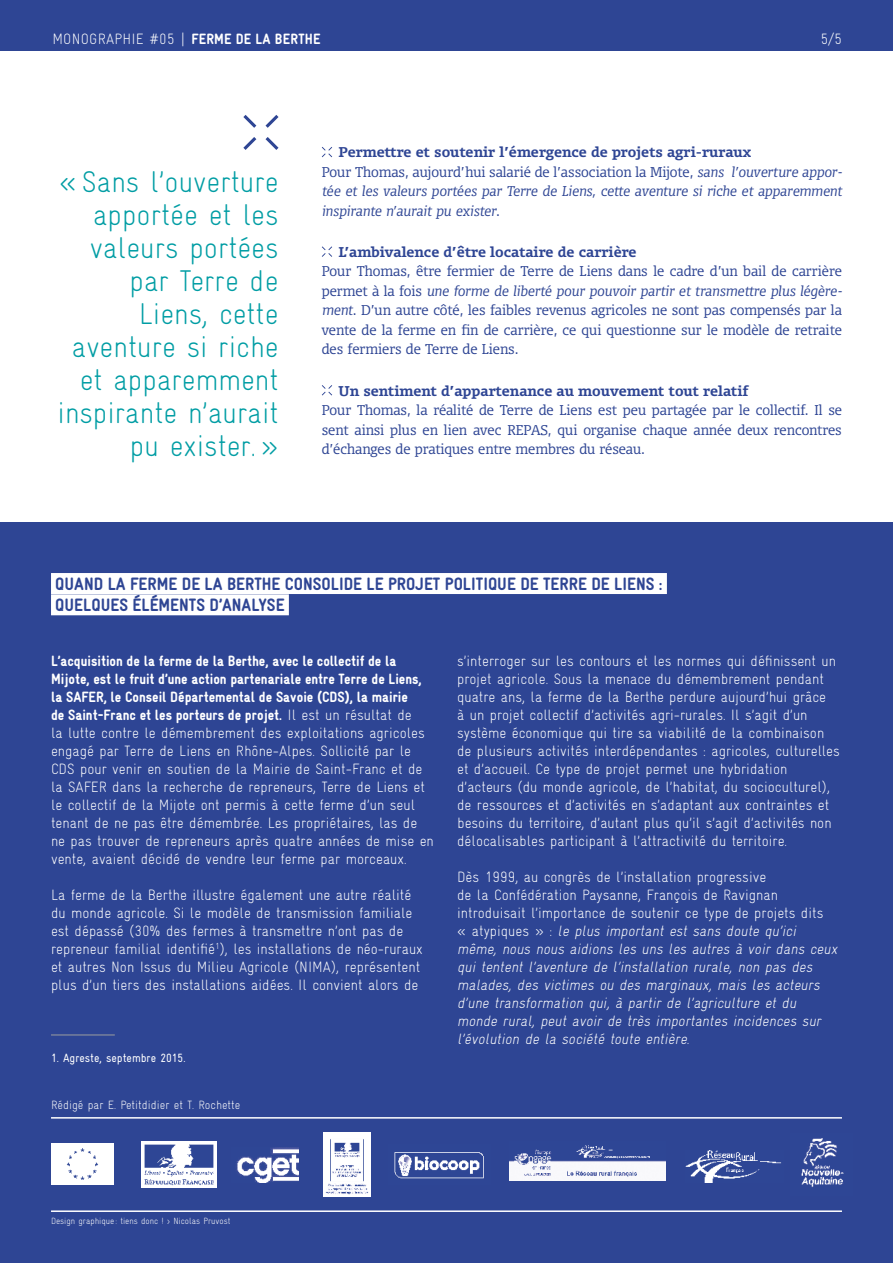
<style>
.page{position:relative;width:893px;height:1263px;background:#fff}
.page>*{position:absolute;margin:0;border:0;box-sizing:border-box;transform-origin:0 0}
.CITATION{font:300 condensed 30px/33px "Gravur";color:#009da4;text-align:right}
._2_QUESTIONS_TEXTE{font:900 condensed 18px "Gravur";color:#2e4594}
._2_QUESTIONS_TEXTE-2{font:300 condensed 15px/18px "Gravur";color:#fff}
._2_QUESTIONS_TEXTE-3{font:italic 300 condensed 15px/18px "Gravur";color:#fff}
.TEXTE{font:300 13.5px/19.5px "Olsen";color:#2e4594;text-align:justify}
.TEXTE-2{font:italic 300 13.5px/19.5px "Olsen";color:#2e4594;text-align:justify}
.TEXTE-3{font:700 13.5px "Olsen";color:#2e4594}
._2_QUESTIONS_TEXTE-4{font:300 condensed 12px "Gravur";color:#fff}
.NOTES{font:condensed 12px "Gravur";color:#fff}
._2_QUESTIONS_TEXTE-5{font:300 condensed 9px "Gravur";color:#fff}
.s1{font-weight:900}
.s2{font-style:normal}
.s3{font-style:italic}
</style>
<div class="page">
<div style="left:0;top:0;width:893px;height:51px;background:#2e4594"></div>
<div style="left:0;top:522px;width:893px;height:741px;background:#2e4594"></div>
<div style="left:51px;top:573px;width:616px;height:21px;background:#fff"></div>
<div style="left:51px;top:594px;width:238px;height:21px;background:#fff"></div>
<hr style="left:51px;top:1035px;width:64px;height:1px;background:#9c9d9f">
<hr style="left:51px;top:1117px;width:791px;height:1px;background:#fff">
<hr style="left:51px;top:1210px;width:791px;height:2px;background:#fff">
<img style="left:394px;top:1152px;width:90px;height:27px">
<img style="left:801px;top:1138px;width:43px;height:50px">
<img style="left:510px;top:1145px;width:155px;height:35px">
<img style="left:141px;top:1141px;width:76px;height:47px">
<img style="left:324px;top:1132px;width:47px;height:64px">
<div style="left:51px;top:1143px;width:63px;height:42px;background:#fff"></div>
<img style="left:685px;top:1151px;width:97px;height:32px">
<img style="left:236px;top:1147px;width:63px;height:35px">
<svg style="left:322px;top:147px;width:10px;height:10px"></svg>
<svg style="left:322px;top:246px;width:10px;height:11px"></svg>
<svg style="left:322px;top:385px;width:10px;height:10px"></svg>
<svg style="left:243px;top:115px;width:36px;height:35px"></svg>
<p class="_2_QUESTIONS_TEXTE-2" style="left:52px;top:30px;width:270px">MONOGRAPHIE #05 | <span class="s1">FERME DE LA BERTHE</span></p>
<p class="_2_QUESTIONS_TEXTE-2" style="left:821px;top:30px;width:23px">5/5</p>
<p class="CITATION" style="left:58px;top:165px;width:222px">«Sans l’ouverture apportée et les valeurs portées par Terre de<br>Liens, cette aventure si riche et apparemment inspirante n’aurait pu exister.»</p>
<p class="TEXTE-3" style="left:338px;top:143px;width:414px">Permettre et soutenir l’émergence de projets agri-ruraux</p>
<p class="TEXTE-2" style="left:322px;top:162px;width:522px"><span class="s2">Pour Thomas, aujourd’hui salarié de l’association la Mijote,</span> sans l’ouverture appor&shy;tée et les valeurs portées par Terre de Liens, cette aventure si riche et apparemment inspirante n’aurait pu exister<span class="s2">.</span></p>
<p class="TEXTE-3" style="left:338px;top:243px;width:300px">L’ambivalence d’être locataire de carrière</p>
<p class="TEXTE" style="left:322px;top:261px;width:522px">Pour Thomas, être fermier de Terre de Liens dans le cadre d’un bail de carrière permet à la fois <span class="s3">une forme de liberté pour pouvoir partir et transmettre plus légère&shy;ment</span>. D’un autre côté, les faibles revenus agricoles ne sont pas compensés par la vente de la ferme en fin de carrière, ce qui questionne sur le modèle de retraite des fermiers de Terre de Liens.</p>
<p class="TEXTE-3" style="left:338px;top:382px;width:412px">Un sentiment d’appartenance au mouvement tout relatif</p>
<p class="TEXTE" style="left:322px;top:400px;width:522px">Pour Thomas, la réalité de Terre de Liens est peu partagée par le collectif. Il se sent ainsi plus en lien avec REPAS, qui organise chaque année deux rencontres d’échanges de pratiques entre membres du réseau.</p>
<p class="_2_QUESTIONS_TEXTE" style="left:55px;top:574px;width:609px">QUAND LA FERME DE LA BERTHE CONSOLIDE LE PROJET POLITIQUE DE TERRE DE LIENS :</p>
<p class="_2_QUESTIONS_TEXTE" style="left:55px;top:595px;width:231px">QUELQUES ÉLÉMENTS D’ANALYSE</p>
<p class="_2_QUESTIONS_TEXTE-2" style="left:51px;top:652px;width:384px"><span class="s1">L’acquisition de la ferme de la Berthe, avec le collectif de la Mijote, est le fruit d’une action partenariale entre Terre de Liens, la SAFER, le Conseil Départemental de Savoie (CDS), la mairie<br>de Saint-Franc et les porteurs de projet.</span> Il est un résultat de<br>la lutte contre le démembrement des exploitations agricoles engagé par Terre de Liens en Rhône-Alpes. Sollicité par le CDS pour venir en soutien de la Mairie de Saint-Franc et de la SAFER dans la recherche de repreneurs, Terre de Liens et le collectif de la Mijote ont permis à cette ferme d’un seul tenant de ne pas être démembrée. Les propriétaires, las de ne pas trouver de repreneurs après quatre années de mise en vente, avaient décidé de vendre leur ferme par morceaux.</p>
<p class="_2_QUESTIONS_TEXTE-2" style="left:51px;top:886px;width:373px">La ferme de la Berthe illustre également une autre réalité du monde agricole. Si le modèle de transmission familiale est dépassé (30% des fermes à transmettre n’ont pas de repreneur familial identifié<sup>1</sup>), les installations de néo-ruraux et autres Non Issus du Milieu Agricole (NIMA), représentent plus d’un tiers des installations aidées. Il convient alors de</p>
<p class="NOTES" style="left:51px;top:1051px;width:136px">1. Agreste, septembre 2015.</p>
<p class="_2_QUESTIONS_TEXTE-4" style="left:51px;top:1098px;width:191px">Rédigé par E. Petitdidier et T. Rochette</p>
<p class="_2_QUESTIONS_TEXTE-2" style="left:457px;top:652px;width:384px">s’interroger sur les contours et les normes qui définissent un projet agricole. Sous la menace du démembrement pendant quatre ans, la ferme de la Berthe perdure aujourd’hui grâce<br>à un projet collectif d’activités agri-rurales. Il s’agit d’un système économique qui tire sa viabilité de la combinaison de plusieurs activités interdépendantes : agricoles, culturelles et d’accueil. Ce type de projet permet une hybridation d’acteurs (du monde agricole, de l’habitat, du socioculturel), de ressources et d’activités en s’adaptant aux contraintes et besoins du territoire, d’autant plus qu’il s’agit d’activités non délocalisables participant à l’attractivité du territoire.</p>
<p class="_2_QUESTIONS_TEXTE-3" style="left:457px;top:868px;width:385px"><span class="s2">Dès 1999, au congrès de l’installation progressive<br>de la Confédération Paysanne, François de Ravignan introduisait l’importance de soutenir ce type de projets dits<br>« aty p i q u e s » :</span> le plus important est sans doute qu’ici même, nous nous aidions les uns les autres à voir dans ceux qui tentent l’aventure de l’installation rurale, non pas des malades, des victimes ou des marginaux, mais les acteurs d’une transformation qui, à partir de l’agriculture et du monde rural, peut avoir de très importantes incidences sur l’évolution de la société toute entière.</p>
<p class="_2_QUESTIONS_TEXTE-5" style="left:51px;top:1216px;width:181px">Design graphique : tiens donc ! &gt; Nicolas Pruvost</p>
</div>
